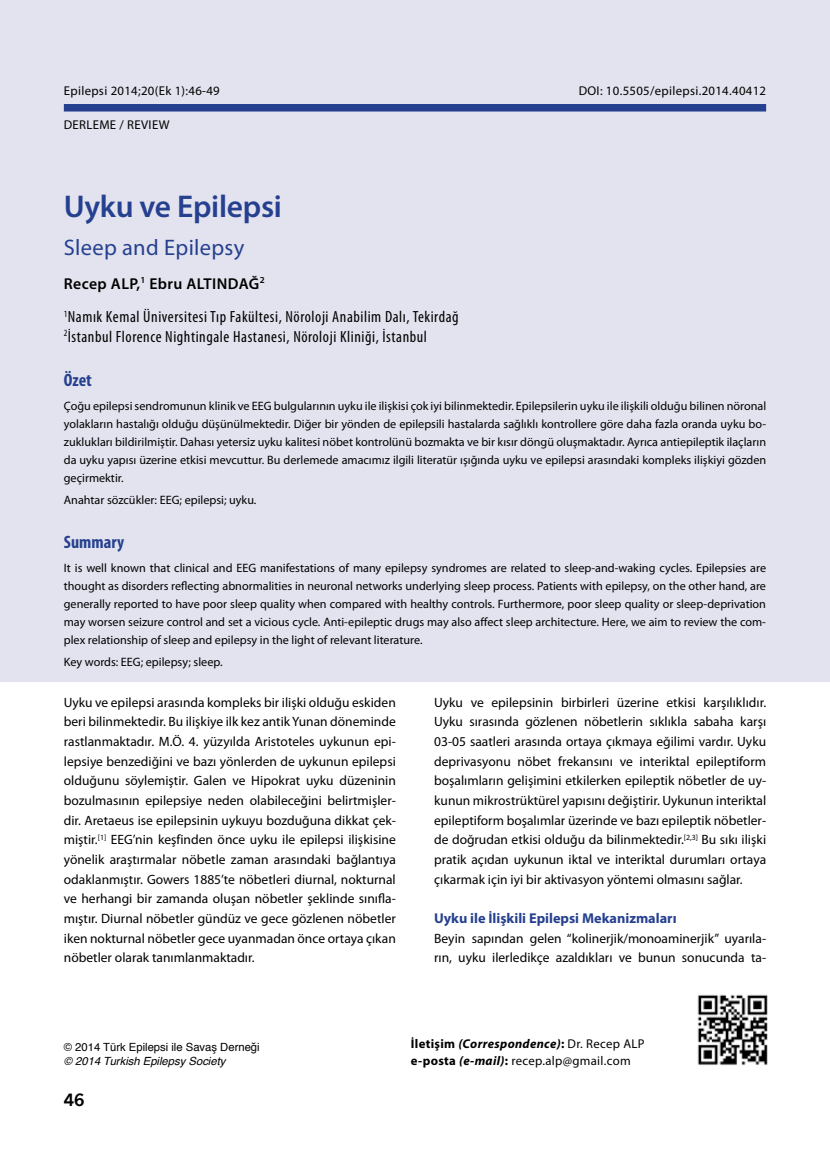
<style>
.page{position:relative;width:830px;height:1149px;background:#fff}
.page>*{position:absolute;margin:0;border:0;box-sizing:border-box;transform-origin:0 0}
.t1{font:600 31.5px "Myriad Pro";letter-spacing:-.01em;color:#25408f}
.t2{font:22.5px "Myriad Pro";letter-spacing:.015em;color:#25408f}
.t3{font:700 condensed 18px "Myriad Pro";color:#25408f}
.t4{font:700 16.5px "News Gothic";color:#000}
.t5{font:condensed 16.2px/19.5px "Myriad Pro";letter-spacing:.035em;color:#000}
.t6{font:600 15.75px "Myriad Pro";letter-spacing:.025em;color:#000}
.t7{font:700 14.25px "Myriad Pro";color:#25408f}
.t8{font:13.5px/19.6px "Myriad Pro";color:#000;text-align:justify}
.t9{font:12.75px/16.5px "Myriad Pro";letter-spacing:.025em;color:#000}
.t10{font:12.15px/18px "Myriad Pro";color:#000;text-align:justify}
.t11{font:11.25px "Helvetica";color:#000}
.t12{font:italic 11.25px "Helvetica";color:#000}
.s1{font-weight:700}
.s2{font-weight:700;font-style:italic}
</style>
<div class="page">
<div style="left:0;top:0;width:829px;height:681px;background:#e3e3ef"></div>
<div style="left:64px;top:104px;width:701px;height:7px;background:#25408f"></div>
<img style="left:697px;top:994px;width:70px;height:70px">
<p class="t9" style="left:64px;top:83px;width:157px">Epilepsi 2014;20(Ek 1):46-49</p>
<p class="t9" style="left:64px;top:117px;width:107px">DERLEME / REVIEW</p>
<h1 class="t1" style="left:64px;top:186px;width:219px">Uyku ve Epilepsi</h1>
<h2 class="t2" style="left:64px;top:234px;width:182px">Sleep and Epilepsy</h2>
<p class="t6" style="left:64px;top:273px;width:202px">Recep ALP,<sup>1</sup> Ebru ALTINDAĞ<sup>2</sup></p>
<p class="t5" style="left:64px;top:307px;width:396px"><sup>1</sup>Namık Kemal Üniversitesi Tıp Fakültesi, Nöroloji Anabilim Dalı, Tekirdağ<br><sup>2</sup>İstanbul Florence Nightingale Hastanesi, Nöroloji Kliniği, İstanbul</p>
<p class="t9" style="left:578px;top:83px;width:189px">DOI: 10.5505/epilepsi.2014.40412</p>
<h3 class="t3" style="left:64px;top:368px;width:29px">Özet</h3>
<p class="t10" style="left:64px;top:397px;width:703px">Çoğu epilepsi sendromunun klinik ve EEG bulgularının uyku ile ilişkisi çok iyi bilinmektedir. Epilepsilerin uyku ile ilişkili olduğu bilinen nöronal yolakların hastalığı olduğu düşünülmektedir. Diğer bir yönden de epilepsili hastalarda sağlıklı kontrollere göre daha fazla oranda uyku bo&shy;zuklukları bildirilmiştir. Dahası yetersiz uyku kalitesi nöbet kontrolünü bozmakta ve bir kısır döngü oluşmaktadır. Ayrıca antiepileptik ilaçların da uyku yapısı üzerine etkisi mevcuttur. Bu derlemede amacımız ilgili literatür ışığında uyku ve epilepsi arasındaki kompleks ilişkiyi gözden geçirmektir.</p>
<p class="t10" style="left:64px;top:490px;width:194px">Anahtar sözcükler: EEG; epilepsi; uyku.</p>
<h3 class="t3" style="left:64px;top:530px;width:62px">Summary</h3>
<p class="t10" style="left:64px;top:558px;width:703px">It is well known that clinical and EEG manifestations of many epilepsy syndromes are related to sleep-and-waking cycles. Epilepsies are thought as disorders reflecting abnormalities in neuronal networks underlying sleep process. Patients with epilepsy, on the other hand, are generally reported to have poor sleep quality when compared with healthy controls. Furthermore, poor sleep quality or sleep-deprivation may worsen seizure control and set a vicious cycle. Anti-epileptic drugs may also affect sleep architecture. Here, we aim to review the com&shy;plex relationship of sleep and epilepsy in the light of relevant literature.</p>
<p class="t10" style="left:64px;top:652px;width:160px">Key words: EEG; epilepsy; sleep.</p>
<p class="t8" style="left:64px;top:691px;width:333px">Uyku ve epilepsi arasında kompleks bir ilişki olduğu eskiden beri bilinmektedir. Bu ilişkiye ilk kez antik Yunan döneminde rastlanmaktadır. M.Ö. 4. yüzyılda Aristoteles uykunun epi&shy;lepsiye benzediğini ve bazı yönlerden de uykunun epilepsi olduğunu söylemiştir. Galen ve Hipokrat uyku düzeninin bozulmasının epilepsiye neden olabileceğini belirtmişler&shy;dir. Aretaeus ise epilepsinin uykuyu bozduğuna dikkat çek&shy;miştir.<sup>[1]</sup> EEG’nin keşfinden önce uyku ile epilepsi ilişkisine yönelik araştırmalar nöbetle zaman arasındaki bağlantıya odaklanmıştır. Gowers 1885’te nöbetleri diurnal, nokturnal ve herhangi bir zamanda oluşan nöbetler şeklinde sınıfla&shy;mıştır. Diurnal nöbetler gündüz ve gece gözlenen nöbetler iken nokturnal nöbetler gece uyanmadan önce ortaya çıkan nöbetler olarak tanımlanmaktadır.</p>
<p class="t8" style="left:434px;top:691px;width:333px">Uyku ve epilepsinin birbirleri üzerine etkisi karşılıklıdır.<br>Uyku sırasında gözlenen nöbetlerin sıklıkla sabaha karşı 03-05 saatleri arasında ortaya çıkmaya eğilimi vardır. Uyku deprivasyonu nöbet frekansını ve interiktal epileptiform boşalımların gelişimini etkilerken epileptik nöbetler de uy&shy;kunun mikrostrüktürel yapısını değiştirir. Uykunun interiktal epileptiform boşalımlar üzerinde ve bazı epileptik nöbetler&shy;de doğrudan etkisi olduğu da bilinmektedir.<sup>[2,3]</sup> Bu sıkı ilişki pratik açıdan uykunun iktal ve interiktal durumları ortaya çıkarmak için iyi bir aktivasyon yöntemi olmasını sağlar.</p>
<p class="t7" style="left:434px;top:908px;width:244px">Uyku ile İlişkili Epilepsi Mekanizmaları</p>
<p class="t8" style="left:434px;top:927px;width:333px">Beyin sapından gelen “kolinerjik/monoaminerjik” uyarıla&shy;rın, uyku ilerledikçe azaldıkları ve bunun sonucunda ta-</p>
<p class="t11" style="left:64px;top:1039px;width:197px">© 2014 Türk Epilepsi ile Savaş Derneği</p>
<p class="t12" style="left:64px;top:1051px;width:163px">© 2014 Turkish Epilepsy Society</p>
<p class="t4" style="left:64px;top:1089px;width:22px">46</p>
<p class="t9" style="left:410px;top:1034px;width:235px"><span class="s1">İletişim</span> <span class="s2">(Correspondence)</span><span class="s1">:</span> Dr. Recep ALP <span class="s1">e-posta</span> <span class="s2">(e-mail)</span><span class="s1">:</span> recep.alp@gmail.com</p>
</div>
